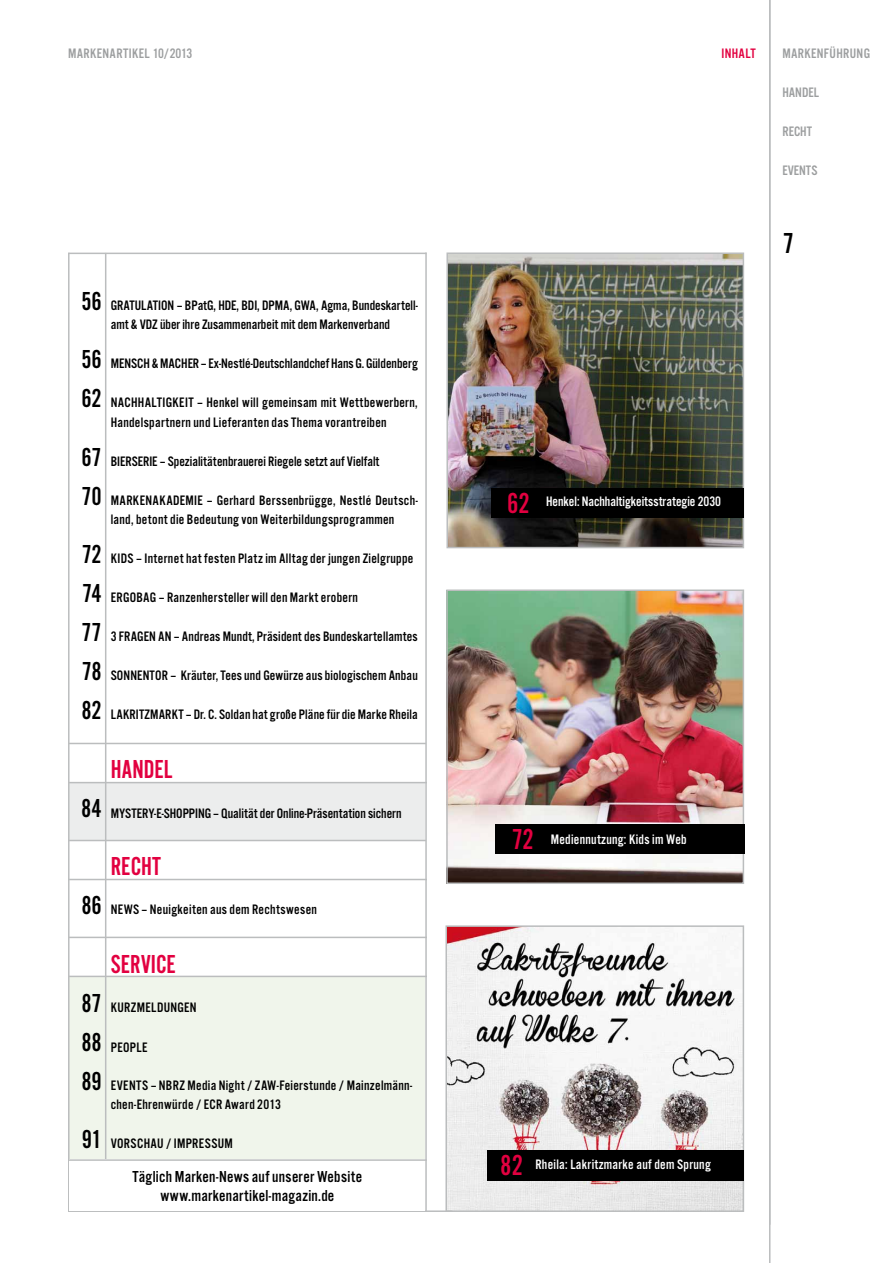
<style>
.page{position:relative;width:893px;height:1263px;background:#fff}
.page>*{position:absolute;margin:0;border:0;box-sizing:border-box;transform-origin:0 0}
.t1{font:30px "Alternate Got No 2 D";color:#e20040}
.t2{font:30px "Alternate Got No 2 D";color:#000}
.t3{font:27px/39px "Alternate Got No 2 D";color:#000}
.t4{font:27px "Alternate Got No 2 D";color:#e20040}
.t5{font:16.5px/19.5px "Alternate Got No 3 D";letter-spacing:.015em;color:#000;text-align:center}
.t6{font:14.25px/19.5px "Alternate Got No 3 D";letter-spacing:.02em;color:#000}
.t7{font:14.25px/19.5px "Alternate Got No 3 D";color:#000}
.t8{font:14.25px "Alternate Got No 3 D";letter-spacing:.02em;color:#fff}
.t9{font:14.25px "Alternate Got No 3 D";color:#9c9e9f}
.t10{font:14.25px "Alternate Got No 3 D";color:#fff}
.t11{font:14.25px "Alternate Got No 3 D";letter-spacing:.025em;color:#9c9e9f}
.t12{font:14.25px "Alternate Got No 3 D";letter-spacing:.025em;color:#e20040}
.s1{font-family:"Alternate Got No 2 D";font-size:30px;color:#e20040}
</style>
<div class="page">
<hr style="left:769px;top:0;width:1px;height:1263px;background:#bbbdbe">
<div style="left:68px;top:977px;width:357px;height:235px;background:#f0f5eb"></div>
<div style="left:69px;top:783px;width:356px;height:57px;background:#eceded"></div>
<img style="left:448px;top:928px;width:293px;height:281px">
<div style="left:445px;top:925px;width:299px;height:287px;border:2px solid #bbbdbe"></div>
<img style="left:449px;top:255px;width:292px;height:290px">
<div style="left:446px;top:252px;width:298px;height:296px;border:2px solid #bbbdbe"></div>
<img style="left:449px;top:592px;width:292px;height:289px">
<div style="left:446px;top:589px;width:298px;height:295px;border:2px solid #bbbdbe"></div>
<hr style="left:105px;top:253px;width:1px;height:959px;background:#bbbdbe">
<hr style="left:68px;top:1210px;width:384px;height:2px;background:#bbbdbe">
<hr style="left:425px;top:252px;width:2px;height:960px;background:#bbbdbe">
<div style="left:488px;top:1150px;width:256px;height:30px;background:#000"></div>
<div style="left:495px;top:824px;width:249px;height:30px;background:#000"></div>
<div style="left:492px;top:488px;width:252px;height:29px;background:#000"></div>
<hr style="left:68px;top:253px;width:358px;height:1px;background:#bbbdbe">
<hr style="left:69px;top:743px;width:357px;height:1px;background:#bbbdbe">
<hr style="left:69px;top:782px;width:358px;height:1px;background:#bbbdbe">
<hr style="left:68px;top:840px;width:358px;height:1px;background:#bbbdbe">
<hr style="left:68px;top:879px;width:359px;height:1px;background:#bbbdbe">
<hr style="left:69px;top:937px;width:358px;height:1px;background:#bbbdbe">
<hr style="left:69px;top:976px;width:358px;height:1px;background:#bbbdbe">
<hr style="left:68px;top:253px;width:2px;height:959px;background:#bbbdbe">
<div style="left:70px;top:1159px;width:355px;height:51px;background:#fff"></div>
<hr style="left:68px;top:1159px;width:359px;height:2px;background:#bbbdbe">
<p class="t9" style="left:68px;top:46px;width:8px">markenart</p>
<p class="t9" style="left:129px;top:46px;width:65px">ikel 10/2013</p>
<p class="t12" style="left:721px;top:46px;width:36px">INHALT</p>
<p class="t11" style="left:782px;top:46px;width:89px">MARKENFÜHRUNG</p>
<p class="t9" style="left:782px;top:85px;width:38px">HANDEL</p>
<p class="t9" style="left:782px;top:124px;width:31px">RECHT</p>
<p class="t9" style="left:782px;top:163px;width:37px">EVENTS</p>
<h2 class="t3" style="left:81px;top:272px;width:22px;line-height:58.5px">56<br>56</h2>
<h2 class="t3" style="left:81px;top:369px;width:22px;line-height:58.5px">62<br>67</h2>
<h2 class="t3" style="left:81px;top:467px;width:22px;line-height:58.5px">70<br>72</h2>
<h2 class="t3" style="left:81px;top:574px;width:22px;text-align:justify">74<br>77<br>78<br>82</h2>
<h2 class="t3" style="left:81px;top:788px;width:22px">84</h2>
<h2 class="t3" style="left:81px;top:886px;width:22px">86</h2>
<h2 class="t3" style="left:81px;top:983px;width:22px;text-align:justify">87<br>88<br>89</h2>
<h2 class="t3" style="left:82px;top:1120px;width:22px">91</h2>
<p class="t7" style="left:111px;top:295px;width:309px">GRATULATION – BPatG, HDE, BDI, DPMA, GWA, Agma, Bundeskartell&shy;amt &amp; VDZ über ihre Zusammenarbeit mit dem Markenverband</p>
<p class="t7" style="left:111px;top:354px;width:308px">MENSCH &amp; MACHER – Ex-Nestlé-Deutschlandchef Hans G. Güldenberg</p>
<p class="t6" style="left:111px;top:393px;width:308px">NACHHALTIGKEIT – Henkel will gemeinsam mit Wettbewerbern,<br>Handelspartnern und Lieferanten das Thema vorantreiben</p>
<p class="t7" style="left:111px;top:451px;width:270px">BI ERSERIE – Spezialitätenbrauerei Riegele setzt auf Vielfalt</p>
<p class="t6" style="left:111px;top:490px;width:308px">MARKENAKADEMIE – Gerhard Berssenbrügge, Nestlé Deutsch&shy;land, betont die Bedeutung von Weiterbildungsprogrammen</p>
<p class="t6" style="left:111px;top:549px;width:304px">KIDS – Internet hat festen Platz im Alltag der jungen Zielgruppe</p>
<p class="t6" style="left:111px;top:588px;width:249px">ERGOBAG – Ranzenhersteller will den Markt erobern</p>
<p class="t6" style="left:111px;top:627px;width:308px">3 FRAGEN AN – Andreas Mundt, Präsident des Bundeskartellamtes</p>
<p class="t6" style="left:111px;top:666px;width:309px">SONNENTOR – Kräuter, Tees und Gewürze aus biologischem Anbau</p>
<p class="t6" style="left:111px;top:705px;width:308px">LAKRITZMARKT – Dr. C. Soldan hat große Pläne für die Marke Rheila</p>
<h2 class="t4" style="left:111px;top:755px;width:63px">HANDEL</h2>
<p class="t7" style="left:111px;top:804px;width:292px">MYSTERY-E-SHOPPING – Qualität der Online-Präsentation sichern</p>
<h2 class="t4" style="left:111px;top:852px;width:52px">RECHT</h2>
<p class="t6" style="left:111px;top:900px;width:208px">NEWS – Neuigkeiten aus dem Rechtswesen</p>
<h2 class="t4" style="left:111px;top:950px;width:67px">SERVICE</h2>
<p class="t6" style="left:111px;top:997px;width:87px">KURZMELDUNGEN</p>
<p class="t6" style="left:111px;top:1038px;width:38px">PEOPLE</p>
<p class="t6" style="left:111px;top:1075px;width:303px">EVENTS – NBRZ Media Night / ZAW-Feierstunde / Mainzelmänn&shy;chen-Ehrenwürde / ECR Award 2013</p>
<p class="t6" style="left:111px;top:1134px;width:124px">VORSCHAU / IMPRESSUM</p>
<p class="t5" style="left:133px;top:1167px;width:231px">Täglich Marken-News auf unserer Website www.markenartikel-magazin.de</p>
<h1 class="t2" style="left:783px;top:227px;width:13px">7</h1>
<h1 class="t1" style="left:507px;top:487px;width:24px">62</h1>
<p class="t10" style="left:546px;top:494px;width:176px">Henkel: Nachhaltigkeitsstrategie 2030</p>
<p class="t8" style="left:512px;top:831px;width:177px"><span class="s1">72</span> Mediennutzung: Kids im Web</p>
<h1 class="t1" style="left:500px;top:1150px;width:24px">82</h1>
<p class="t8" style="left:535px;top:1157px;width:177px">Rheila: Lakritzmarke auf dem Sprung</p>
</div>
